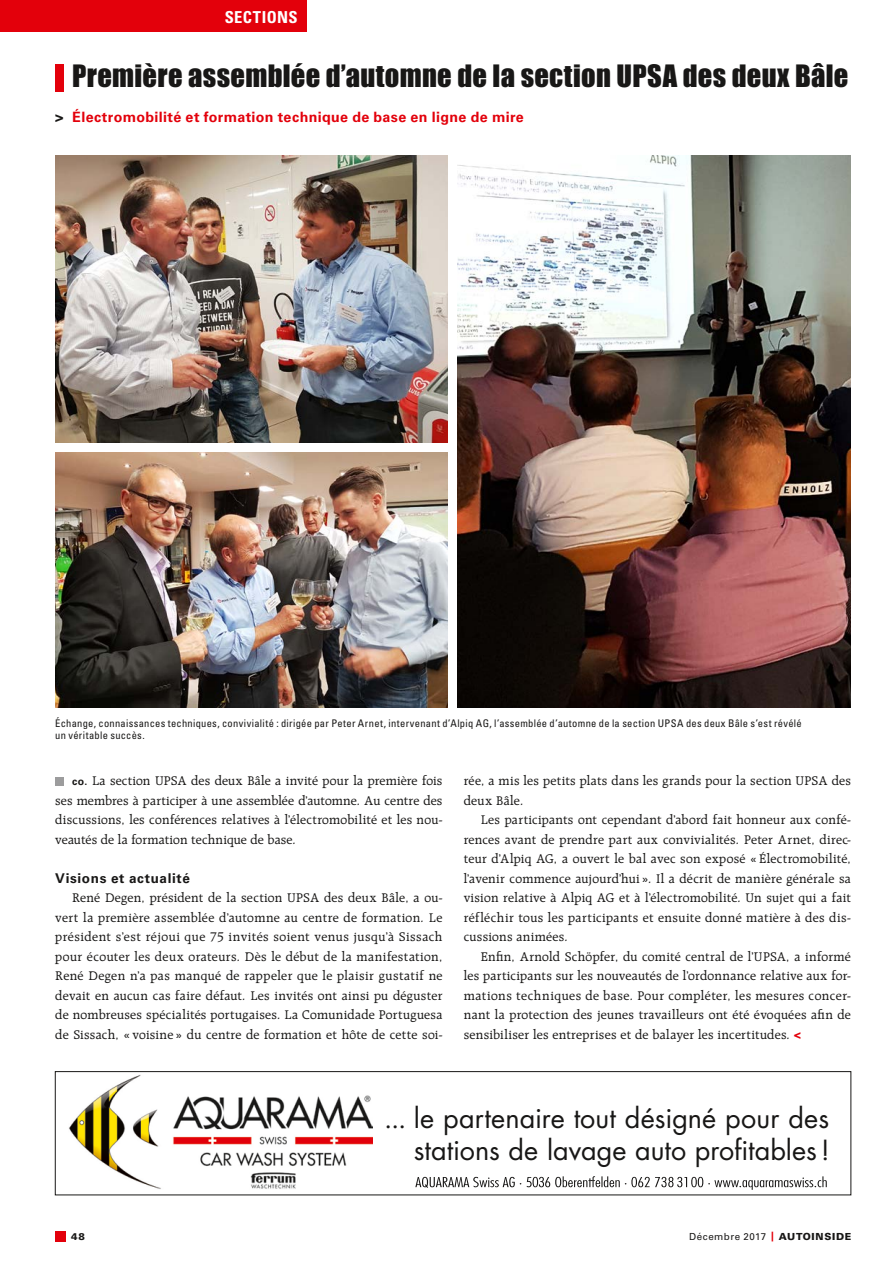
<style>
.page{position:relative;width:893px;height:1263px;background:#fff}
.page>*{position:absolute;margin:0;border:0;box-sizing:border-box;transform-origin:0 0}
.t1{font:28.5px "Impact MT Std";letter-spacing:.01em;color:#181716}
.t2{font:27px/32.4px "Futura LT Pro";color:#181716;text-align:right}
.t3{font:700 condensed 16.5px "Univers LT Std";letter-spacing:.02em;color:#fff}
.t4{font:700 14.25px "Univers LT Std";letter-spacing:.025em;color:#e3000b}
.t5{font:13.5px/19.5px "Raleigh LT Std";letter-spacing:.02em;color:#181716;text-align:justify}
.t6{font:700 13.5px "Univers LT Std";letter-spacing:.045em;color:#181716}
.t7{font:condensed 10.5px/12.6px "Univers LT Std";letter-spacing:.03em;color:#181716}
.t8{font:9.75px "Univers LT Std";letter-spacing:.05em;color:#181716}
.t9{font:900 9.75px "Univers LT Std";color:#181716}
.s1{color:#181716}
.s2{font-family:"Univers LT Std";font-weight:700;font-size:10.5px}
.s3{font-family:"Impact MT Std";color:#e3000b}
.s4{font-weight:900;color:#e3000b}
.s5{font-weight:900}
</style>
<div class="page">
<div style="left:55px;top:64px;width:9px;height:27px;background:#e3000b"></div>
<div style="left:55px;top:777px;width:9px;height:8px;background:#9c9c9d"></div>
<svg style="left:415px;top:1176px;width:412px;height:14px"></svg>
<img style="left:69px;top:1074px;width:303px;height:115px">
<div style="left:55px;top:1071px;width:796px;height:124px;border:1px solid #181716"></div>
<img style="left:457px;top:155px;width:394px;height:552px">
<img style="left:55px;top:155px;width:392px;height:288px">
<img style="left:55px;top:452px;width:392px;height:255px">
<div style="left:0;top:0;width:306px;height:32px;background:#e3000b"></div>
<div style="left:55px;top:1231px;width:11px;height:11px;background:#e3000b"></div>
<p class="t3" style="left:225px;top:7px;width:74px">SECTIONS</p>
<h1 class="t1" style="left:72px;top:57px;width:778px">Première assemblée d’automne de la section UPSA des deux Bâle</h1>
<p class="t4" style="left:55px;top:109px;width:470px"><span class="s1">&gt;</span> Électromobilité et formation technique de base en ligne de mire</p>
<p class="t7" style="left:55px;top:717px;width:748px">Échange, connaissances techniques, convivialité : dirigée par Peter Arnet, intervenant d’Alpiq AG, l’assemblée d’automne de la section UPSA des deux Bâle s’est révélé un véritable succès.</p>
<p class="t5" style="left:55px;top:771px;width:389px;text-indent:17px"><span class="s2">co.</span> La section UPSA des deux Bâle a invité pour la première fois ses membres à participer à une assemblée d’automne. Au centre des discussions, les conférences relatives à l’électromobilité et les nou&shy;veautés de la formation technique de base.</p>
<p class="t6" style="left:55px;top:870px;width:136px">Visions et actualité</p>
<p class="t5" style="left:55px;top:888px;width:389px;text-indent:17px">René Degen, président de la section UPSA des deux Bâle, a ou&shy;vert la première assemblée d’automne au centre de formation. Le président s’est réjoui que 75 invités soient venus jusqu’à Sissach pour écouter les deux orateurs. Dès le début de la manifestation, René Degen n’a pas manqué de rappeler que le plaisir gustatif ne devait en aucun cas faire défaut. Les invités ont ainsi pu déguster de nombreuses spécialités portugaises. La Comunidade Portuguesa de Sissach, « voisine » du centre de formation et hôte de cette soi-</p>
<p class="t5" style="left:464px;top:771px;width:389px">rée, a mis les petits plats dans les grands pour la section UPSA des deux Bâle.</p>
<p class="t5" style="left:464px;top:810px;width:389px;text-indent:17px">Les participants ont cependant d’abord fait honneur aux confé&shy;rences avant de prendre part aux convivialités. Peter Arnet, direc&shy;teur d’Alpiq AG, a ouvert le bal avec son exposé « Électromobilité, l’avenir commence aujourd’hui ». Il a décrit de manière générale sa vision relative à Alpiq AG et à l’électromobilité. Un sujet qui a fait réfléchir tous les participants et ensuite donné matière à des dis&shy;cussions animées.</p>
<p class="t5" style="left:464px;top:947px;width:389px;text-indent:17px">Enfin, Arnold Schöpfer, du comité central de l’UPSA, a informé les participants sur les nouveautés de l’ordonnance relative aux for&shy;mations techniques de base. Pour compléter, les mesures concer&shy;nant la protection des jeunes travailleurs ont été évoquées afin de sensibiliser les entreprises et de balayer les incertitudes. <span class="s3">&lt;</span></p>
<h2 class="t2" style="left:384px;top:1101px;width:447px">... le partenaire tout désigné pour des stations de lavage auto profitables!</h2>
<p class="t9" style="left:71px;top:1231px;width:16px">48</p>
<p class="t8" style="left:689px;top:1231px;width:164px">Décembre 2017 <span class="s4">|</span> <span class="s5">AUTOINSIDE</span></p>
</div>
